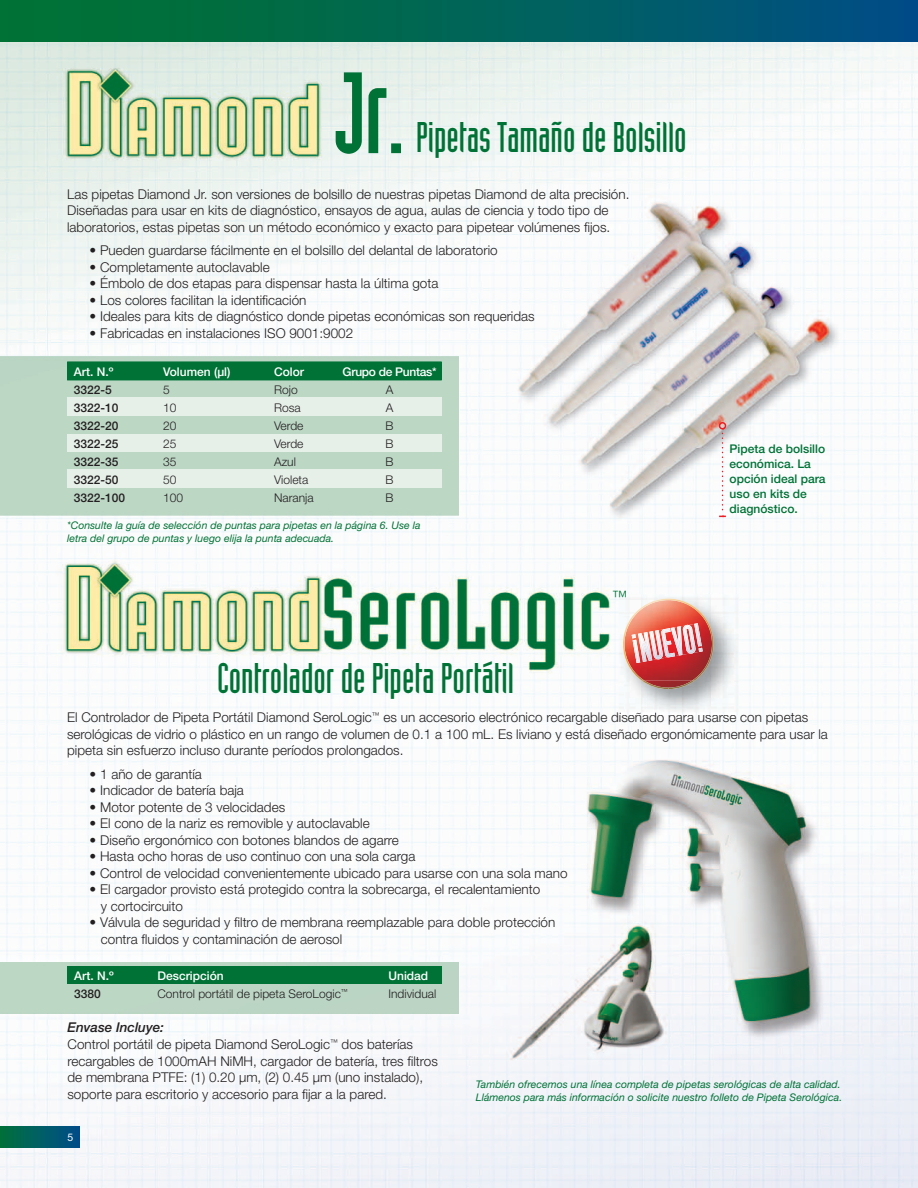
<style>
.page{position:relative;width:918px;height:1188px;background:#fff}
.page>*{position:absolute;margin:0;border:0;box-sizing:border-box;transform-origin:0 0}
.t1{font:111px "Industria Solid";color:#007236}
.t2{font:42px "Industria Solid";color:#007236}
.t3{font:300 15.75px "Helvetica Neue";color:#007236}
.t4{font:300 13.5px/16.5px "Helvetica Neue";color:#231f20}
.t5{font:300 12px "Helvetica Neue";color:#231f20}
.t6{font:500 12px/15px "Helvetica Neue";color:#007236}
.t7{font:500 12px "Helvetica Neue";color:#231f20}
.t8{font:500 12px "Helvetica Neue";color:#fff}
.t9{font:500 12px "Helvetica Neue";letter-spacing:-.025em;color:#fff}
.t10{font:italic 10.5px/13.5px "Helvetica Neue";color:#007236}
.t11{font:10.5px "Helvetica Neue";color:#fff}
.s1{font-weight:500;font-style:italic}
</style>
<div class="page">
<img style="left:0;top:42px;width:918px;height:1146px">
<div style="left:0;top:356px;width:459px;height:160px;background:#bdd7c5"></div>
<svg style="left:335px;top:72px;width:52px;height:83px;background:#c7dfd2"></svg>
<div style="left:391px;top:143px;width:10px;height:10px;border:2px solid #007236"></div>
<div style="left:0;top:962px;width:459px;height:51px;background:#bcd5c5"></div>
<div style="left:0;top:0;width:918px;height:42px;background:linear-gradient(to right,#00762d,#005084)"></div>
<div style="left:67px;top:362px;width:375px;height:18px;background:#007236"></div>
<div style="left:67px;top:398px;width:375px;height:18px;background:#e6f0e9"></div>
<div style="left:67px;top:434px;width:375px;height:18px;background:#e6f0e9"></div>
<div style="left:67px;top:470px;width:375px;height:17px;background:#e6f0e9"></div>
<hr style="left:67px;top:380px;width:375px;height:1px;background:#007236">
<div style="left:67px;top:967px;width:375px;height:17px;background:#007236"></div>
<div style="left:719px;top:422px;width:7px;height:8px;border:2px solid #ee1d23;border-radius:50%"></div>
<svg style="left:719px;top:428px;width:7px;height:89px"></svg>
<img style="left:619px;top:594px;width:120px;height:120px">
<img style="left:642px;top:681px;width:53px;height:8px">
<img style="left:623px;top:599px;width:91px;height:82px">
<svg style="left:663px;top:626px;width:8px;height:2px"></svg>
<img style="left:701px;top:623px;width:2px;height:29px">
<img style="left:689px;top:624px;width:13px;height:29px">
<img style="left:659px;top:629px;width:9px;height:30px">
<svg style="left:632px;top:632px;width:6px;height:30px"></svg>
<img style="left:638px;top:632px;width:14px;height:30px">
<img style="left:649px;top:630px;width:14px;height:29px">
<img style="left:661px;top:628px;width:14px;height:29px">
<img style="left:671px;top:625px;width:25px;height:30px">
<img style="left:683px;top:625px;width:13px;height:29px">
<img style="left:685px;top:628px;width:8px;height:23px">
<img style="left:694px;top:623px;width:7px;height:24px">
<svg style="left:699px;top:648px;width:3px;height:4px"></svg>
<div style="left:0;top:1127px;width:79px;height:21px;background:linear-gradient(to right,#00713b,#004d8a)"></div>
<h1 class="t1" style="left:334px;top:53px;width:71px">Jr.</h1>
<h2 class="t2" style="left:416px;top:115px;width:272px">Pipetas Tamaño de Bolsillo</h2>
<p class="t4" style="left:67px;top:185px;width:564px">Las pipetas Diamond Jr. son versiones de bolsillo de nuestras pipetas Diamond de alta precisión.<br>Diseñadas para usar en kits de diagnóstico, ensayos de agua, aulas de ciencia y todo tipo de laboratorios, estas pipetas son un método económico y exacto para pipetear volúmenes fijos.</p>
<p class="t4" style="left:90px;top:242px;width:410px">• Pueden guardarse fácilmente en el bolsillo del delantal de laboratorio</p>
<p class="t4" style="left:90px;top:258px;width:182px">• Completamente autoclavable</p>
<p class="t4" style="left:90px;top:275px;width:350px">• Émbolo de dos etapas para dispensar hasta la última gota</p>
<p class="t4" style="left:90px;top:291px;width:218px">• Los colores facilitan la identificación</p>
<p class="t4" style="left:90px;top:308px;width:447px">• Ideales para kits de diagnóstico donde pipetas económicas son requeridas</p>
<p class="t4" style="left:90px;top:324px;width:265px">• Fabricadas en instalaciones ISO 9001:9002</p>
<p class="t8" style="left:74px;top:364px;width:41px">Art. N.º</p>
<p class="t8" style="left:163px;top:364px;width:69px">Volumen (µl)</p>
<p class="t8" style="left:274px;top:364px;width:32px">Color</p>
<p class="t9" style="left:343px;top:364px;width:95px">Grupo de Puntas*</p>
<p class="t7" style="left:74px;top:382px;width:40px">3322-5</p>
<p class="t5" style="left:163px;top:382px;width:8px">5</p>
<p class="t5" style="left:274px;top:382px;width:25px">Rojo</p>
<p class="t5" style="left:386px;top:382px;width:9px">A</p>
<p class="t7" style="left:74px;top:400px;width:46px">3322-10</p>
<p class="t5" style="left:163px;top:400px;width:15px">10</p>
<p class="t5" style="left:274px;top:400px;width:28px">Rosa</p>
<p class="t5" style="left:386px;top:400px;width:9px">A</p>
<p class="t7" style="left:74px;top:418px;width:46px">3322-20</p>
<p class="t5" style="left:163px;top:418px;width:15px">20</p>
<p class="t5" style="left:274px;top:418px;width:31px">Verde</p>
<p class="t5" style="left:386px;top:418px;width:10px">B</p>
<p class="t7" style="left:74px;top:436px;width:46px">3322-25</p>
<p class="t5" style="left:163px;top:436px;width:15px">25</p>
<p class="t5" style="left:274px;top:436px;width:31px">Verde</p>
<p class="t5" style="left:386px;top:436px;width:10px">B</p>
<p class="t7" style="left:74px;top:454px;width:46px">3322-35</p>
<p class="t5" style="left:163px;top:454px;width:15px">35</p>
<p class="t5" style="left:274px;top:454px;width:23px">Azul</p>
<p class="t5" style="left:386px;top:454px;width:10px">B</p>
<p class="t7" style="left:74px;top:472px;width:46px">3322-50</p>
<p class="t5" style="left:163px;top:472px;width:15px">50</p>
<p class="t5" style="left:274px;top:472px;width:36px">Violeta</p>
<p class="t5" style="left:386px;top:472px;width:10px">B</p>
<p class="t7" style="left:74px;top:490px;width:53px">3322-100</p>
<p class="t5" style="left:163px;top:490px;width:22px">100</p>
<p class="t5" style="left:274px;top:490px;width:41px">Naranja</p>
<p class="t5" style="left:386px;top:490px;width:10px">B</p>
<p class="t10" style="left:67px;top:518px;width:355px">*Consulte la guía de selección de puntas para pipetas en la página 6. Use la letra del grupo de puntas y luego elija la punta adecuada.</p>
<h2 class="t2" style="left:217px;top:655px;width:298px">Controlador de Pipeta Portátil</h2>
<p class="t3" style="left:612px;top:587px;width:17px">™</p>
<p class="t6" style="left:730px;top:441px;width:98px">Pipeta de bolsillo económica. La opción ideal para uso en kits de diagnóstico.</p>
<p class="t4" style="left:67px;top:709px;width:762px">El Controlador de Pipeta Portátil Diamond SeroLogic<sup>™</sup> es un accesorio electrónico recargable diseñado para usarse con pipetas serológicas de vidrio o plástico en un rango de volumen de 0.1 a 100 mL. Es liviano y está diseñado ergonómicamente para usar la pipeta sin esfuerzo incluso durante períodos prolongados.</p>
<p class="t4" style="left:90px;top:765px;width:114px">• 1 año de garantía</p>
<p class="t4" style="left:90px;top:782px;width:156px">• Indicador de batería baja</p>
<p class="t4" style="left:90px;top:798px;width:197px">• Motor potente de 3 velocidades</p>
<p class="t4" style="left:90px;top:815px;width:282px">• El cono de la nariz es removible y autoclavable</p>
<p class="t4" style="left:90px;top:831px;width:311px">• Diseño ergonómico con botones blandos de agarre</p>
<p class="t4" style="left:90px;top:848px;width:327px">• Hasta ocho horas de uso continuo con una sola carga</p>
<p class="t4" style="left:90px;top:864px;width:479px">• Control de velocidad convenientemente ubicado para usarse con una sola mano</p>
<p class="t4" style="left:101px;top:881px;width:441px;text-indent:-11px">• El cargador provisto está protegido contra la sobrecarga, el recalentamiento y cortocircuito</p>
<p class="t4" style="left:101px;top:914px;width:456px;text-indent:-11px">• Válvula de seguridad y filtro de membrana reemplazable para doble protección contra fluidos y contaminación de aerosol</p>
<p class="t8" style="left:74px;top:969px;width:41px">Art. N.º</p>
<p class="t8" style="left:157px;top:969px;width:68px">Descripción</p>
<p class="t8" style="left:388px;top:969px;width:41px">Unidad</p>
<p class="t7" style="left:74px;top:987px;width:28px">3380</p>
<p class="t5" style="left:157px;top:987px;width:192px">Control portátil de pipeta SeroLogic<sup>™</sup></p>
<p class="t5" style="left:389px;top:987px;width:49px">Individual</p>
<p class="t4" style="left:68px;top:1019px;width:372px"><span class="s1">Envase Incluye:<br></span>Control portátil de pipeta Diamond SeroLogic<sup>™</sup> dos baterías recargables de 1000mAH NiMH, cargador de batería, tres filtros de membrana PTFE: (1) 0.20 µm, (2) 0.45 µm (uno instalado), soporte para escritorio y accesorio para fijar a la pared.</p>
<p class="t11" style="left:68px;top:1131px;width:7px">5</p>
<p class="t10" style="left:476px;top:1077px;width:368px">También ofrecemos una línea completa de pipetas serológicas de alta calidad.<br>Llámenos para más información o solicite nuestro folleto de Pipeta Serológica.</p>
</div>
